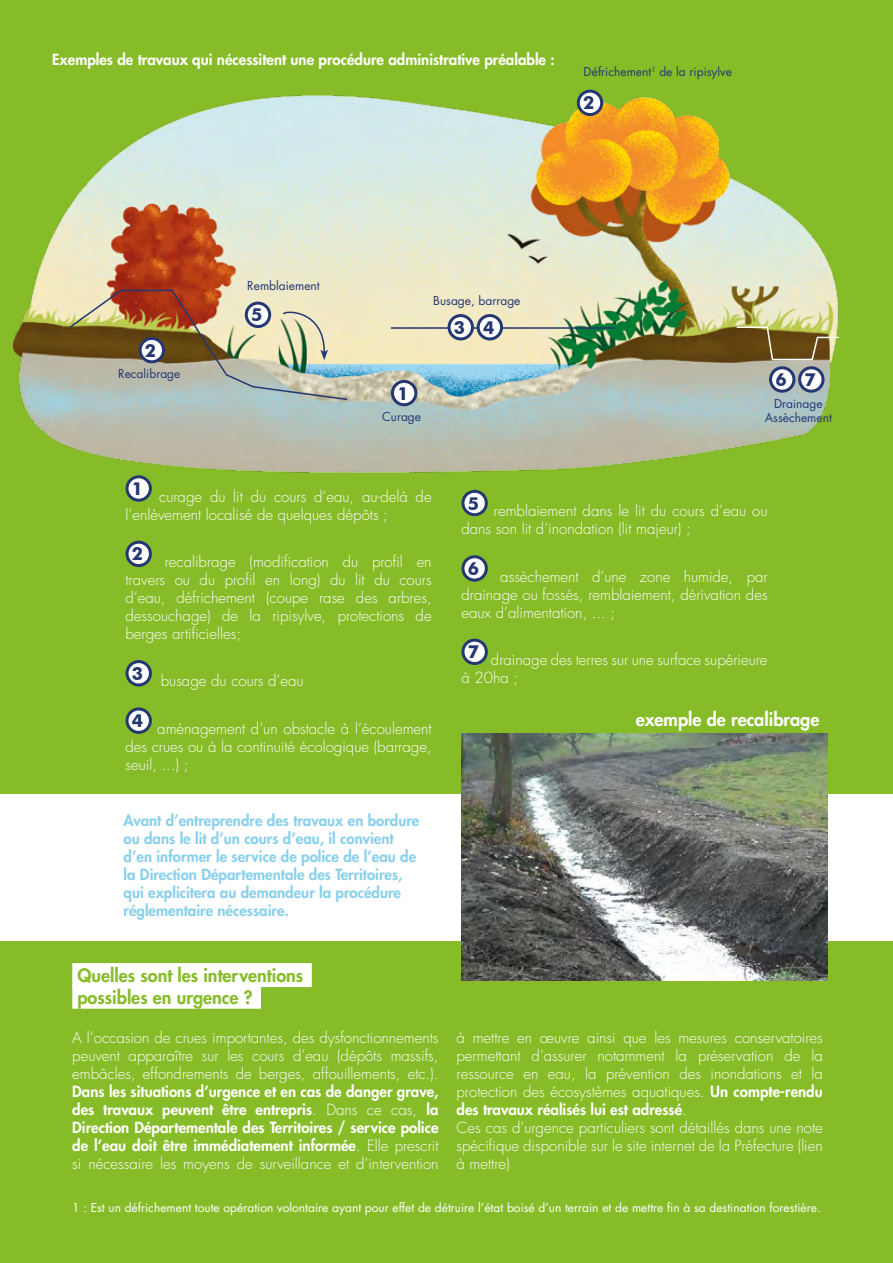
<style>
.page{position:relative;width:893px;height:1263px;background:#87bc29}
.page>*{position:absolute;margin:0;border:0;box-sizing:border-box;transform-origin:0 0}
.t1{font:800 18px/21.6px "Futura Std";color:#87bc29}
.t2{font:800 18px "Futura Std";color:#fff}
.t3{font:700 18px "Futura BT";color:#243772}
.t4{font:300 15px/18px "Futura";color:#fff;text-align:justify}
.t5{font:800 15px/18px "Futura Std";color:#fff;text-align:justify}
.t6{font:800 15px/18px "Futura Std";color:#88d0ec}
.t7{font:12px "Futura Std";color:#fff}
.t8{font:12px/14.4px "Futura Std";color:#243772;text-align:center}
.s1{font-family:"Futura";font-weight:300}
.s2{font-family:"Futura Std";font-weight:800}
</style>
<div class="page">
<img style="left:12px;top:89px;width:827px;height:403px">
<div style="left:392px;top:381px;width:24px;height:24px;background:#fff;border-radius:50%"></div>
<div style="left:391px;top:380px;width:26px;height:26px;border:3px solid #243772;border-radius:50%"></div>
<div style="left:578px;top:91px;width:24px;height:24px;background:#fff;border-radius:50%"></div>
<div style="left:577px;top:90px;width:26px;height:26px;border:3px solid #243772;border-radius:50%"></div>
<hr style="left:391px;top:327px;width:224px;height:2px;background:#243772">
<div style="left:449px;top:316px;width:23px;height:23px;background:#fff;border-radius:50%"></div>
<div style="left:448px;top:314px;width:26px;height:26px;border:3px solid #243772;border-radius:50%"></div>
<div style="left:770px;top:368px;width:24px;height:23px;background:#fff;border-radius:50%"></div>
<div style="left:769px;top:366px;width:26px;height:27px;border:3px solid #243772;border-radius:50%"></div>
<div style="left:478px;top:316px;width:23px;height:23px;background:#fff;border-radius:50%"></div>
<div style="left:477px;top:314px;width:26px;height:26px;border:3px solid #243772;border-radius:50%"></div>
<div style="left:800px;top:368px;width:23px;height:23px;background:#fff;border-radius:50%"></div>
<div style="left:798px;top:366px;width:26px;height:27px;border:3px solid #243772;border-radius:50%"></div>
<svg style="left:735px;top:326px;width:104px;height:35px;background:#806b31"></svg>
<img style="left:68px;top:289px;width:281px;height:112px">
<div style="left:127px;top:477px;width:23px;height:23px;background:#fff;border-radius:50%"></div>
<div style="left:126px;top:475px;width:26px;height:27px;border:3px solid #243772;border-radius:50%"></div>
<div style="left:127px;top:542px;width:23px;height:24px;background:#fff;border-radius:50%"></div>
<div style="left:126px;top:541px;width:26px;height:26px;border:3px solid #243772;border-radius:50%"></div>
<div style="left:127px;top:662px;width:23px;height:23px;background:#fff;border-radius:50%"></div>
<div style="left:126px;top:660px;width:26px;height:26px;border:3px solid #243772;border-radius:50%"></div>
<div style="left:127px;top:709px;width:23px;height:23px;background:#fff;border-radius:50%"></div>
<div style="left:126px;top:707px;width:26px;height:27px;border:3px solid #243772;border-radius:50%"></div>
<div style="left:463px;top:491px;width:23px;height:24px;background:#fff;border-radius:50%"></div>
<div style="left:461px;top:490px;width:27px;height:26px;border:3px solid #243772;border-radius:50%"></div>
<svg style="left:463px;top:557px;width:23px;height:23px"></svg>
<div style="left:461px;top:555px;width:27px;height:27px;border:3px solid #243772;border-radius:50%"></div>
<div style="left:463px;top:640px;width:23px;height:23px;background:#fff;border-radius:50%"></div>
<div style="left:461px;top:639px;width:27px;height:26px;border:3px solid #243772;border-radius:50%"></div>
<div style="left:0;top:794px;width:893px;height:146px;background:#fff"></div>
<div style="left:72px;top:963px;width:240px;height:24px;background:#fff"></div>
<div style="left:72px;top:985px;width:189px;height:24px;background:#fff"></div>
<img style="left:461px;top:733px;width:367px;height:247px">
<p class="t5" style="left:52px;top:50px;width:504px">Exemples de travaux qui nécessitent une procédure administrative préalable :</p>
<p class="t8" style="left:584px;top:64px;width:150px">Défrichement<sup>1</sup> de la ripisylve</p>
<p class="t3" style="left:583px;top:92px;width:13px">2</p>
<p class="t3" style="left:145px;top:339px;width:13px">2</p>
<p class="t8" style="left:118px;top:366px;width:64px">Recalibrage</p>
<p class="t8" style="left:247px;top:278px;width:74px">Remblaiement</p>
<p class="t3" style="left:251px;top:304px;width:13px">5</p>
<p class="t8" style="left:433px;top:293px;width:89px">Busage, barrage</p>
<p class="t3" style="left:454px;top:316px;width:13px">3</p>
<p class="t3" style="left:483px;top:316px;width:13px">4</p>
<p class="t3" style="left:397px;top:382px;width:13px">1</p>
<p class="t8" style="left:382px;top:409px;width:40px">Curage</p>
<p class="t3" style="left:775px;top:369px;width:13px">6</p>
<p class="t3" style="left:804px;top:369px;width:13px">7</p>
<p class="t8" style="left:765px;top:397px;width:69px">Drainage<br>Assèchement</p>
<p class="t4" style="left:126px;top:487px;width:308px;text-indent:6px"><sup>1</sup> curage du lit du cours d’eau, au-delà de l’enlèvement localisé de quelques dépôts ;</p>
<p class="t4" style="left:126px;top:553px;width:308px;text-indent:6px"><sup>2</sup> recalibrage (modification du profil en travers ou du profil en long) du lit du cours d’eau, défrichement (coupe rase des arbres, dessouchage) de la ripisylve, protections de berges artificielles;</p>
<p class="t4" style="left:132px;top:672px;width:173px"><sup>3</sup> busage du cours d’eau</p>
<p class="t4" style="left:126px;top:719px;width:308px;text-indent:6px"><sup>4</sup> aménagement d’un obstacle à l’écoulement des crues ou à la continuité écologique (barrage, seuil, ...) ;</p>
<p class="t6" style="left:124px;top:812px;width:297px">Avant d’entreprendre des travaux en bordure ou dans le lit d’un cours d’eau, il convient d’en informer le service de police de l’eau de la Direction Départementale des Territoires, qui explicitera au demandeur la procédure réglementaire nécessaire.</p>
<p class="t4" style="left:461px;top:502px;width:308px;text-indent:6px"><sup>5</sup> remblaiement dans le lit du cours d’eau ou dans son lit d’inondation (lit majeur) ;</p>
<p class="t4" style="left:461px;top:567px;width:308px;text-indent:6px"><sup>6</sup> assèchement d’une zone humide, par drainage ou fossés, remblaiement, dérivation des eaux d’alimentation, ... ;</p>
<p class="t4" style="left:461px;top:651px;width:308px;text-indent:6px"><sup>7</sup> drainage des terres sur une surface supérieure à 20ha ;</p>
<p class="t2" style="left:636px;top:708px;width:185px">exemple de recalibrage</p>
<p class="t1" style="left:77px;top:965px;width:227px">Quelles sont les interventions possibles en urgence ?</p>
<p class="t4" style="left:72px;top:1029px;width:368px">A l’occasion de crues importantes, des dysfonctionnements peuvent apparaître sur les cours d’eau (dépôts massifs, embâcles, effondrements de berges, affouillements, etc.).</p>
<p class="t5" style="left:72px;top:1083px;width:368px">Dans les situations d’urgence et en cas de danger grave, des travaux peuvent être entrepris<span class="s1">. Dans ce cas,</span> la Direction Départementale des Territoires / service police de l’eau doit être immédiatement informée<span class="s1">. Elle prescrit</span></p>
<p class="t4" style="left:72px;top:1155px;width:368px">si nécessaire les moyens de surveillance et d’intervention</p>
<p class="t4" style="left:457px;top:1029px;width:368px">à mettre en œuvre ainsi que les mesures conservatoires permettant d’assurer notamment la préservation de la ressource en eau, la prévention des inondations et la protection des écosystèmes aquatiques. <span class="s2">Un compte-rendu</span></p>
<p class="t5" style="left:457px;top:1101px;width:232px">des travaux réalisés lui est adressé<span class="s1">.</span></p>
<p class="t4" style="left:457px;top:1119px;width:368px">Ces cas d’urgence particuliers sont détaillés dans une note spécifique disponible sur le site internet de la Préfecture (lien à mettre)</p>
<p class="t7" style="left:72px;top:1200px;width:750px">1 : Est un défrichement toute opération volontaire ayant pour effet de détruire l’état boisé d’un terrain et de mettre fin à sa destination forestière.</p>
</div>
